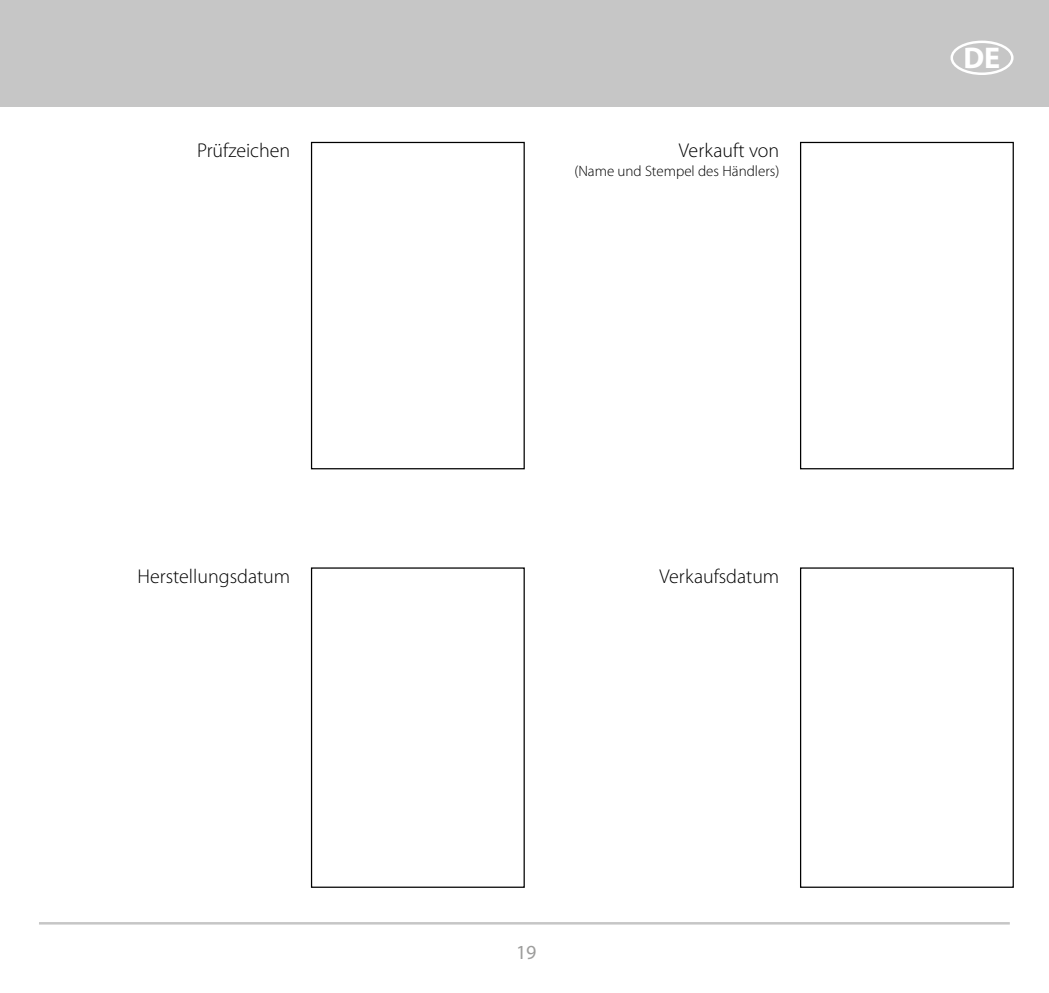
<style>
.page{position:relative;width:1049px;height:993px;background:#fff}
.page>*{position:absolute;margin:0;border:0;box-sizing:border-box;transform-origin:0 0}
.t1{font:700 30px "Myriad Pro";color:#fff}
.t2{font:300 20px "Myriad Pro";color:#000}
.t3{font:20px "Myriad Pro";color:#9d9d9c}
.t4{font:300 15px "Myriad Pro";color:#000}
</style>
<div class="page">
<div style="left:0;top:0;width:1049px;height:106px;background:#c6c6c6"></div>
<div style="left:950px;top:41px;width:63px;height:34px;border:2px solid #fff;border-radius:50%"></div>
<hr style="left:39px;top:921px;width:971px;height:3px;background:#c6c6c6">
<div style="left:311px;top:142px;width:214px;height:327px;border:1px solid #000"></div>
<div style="left:800px;top:142px;width:214px;height:327px;border:1px solid #000"></div>
<div style="left:311px;top:567px;width:214px;height:320px;border:1px solid #000"></div>
<div style="left:800px;top:567px;width:214px;height:320px;border:1px solid #000"></div>
<p class="t2" style="left:197px;top:140px;width:95px">Prüfzeichen</p>
<p class="t2" style="left:138px;top:565px;width:154px">Herstellungsdatum</p>
<p class="t2" style="left:679px;top:140px;width:102px">Verkauft von</p>
<p class="t4" style="left:574px;top:162px;width:206px">(Name und Stempel des Händlers)</p>
<p class="t2" style="left:659px;top:565px;width:121px">Verkaufsdatum</p>
<p class="t3" style="left:516px;top:939px;width:22px">19</p>
<h1 class="t1" style="left:963px;top:38px;width:38px">DE</h1>
</div>
